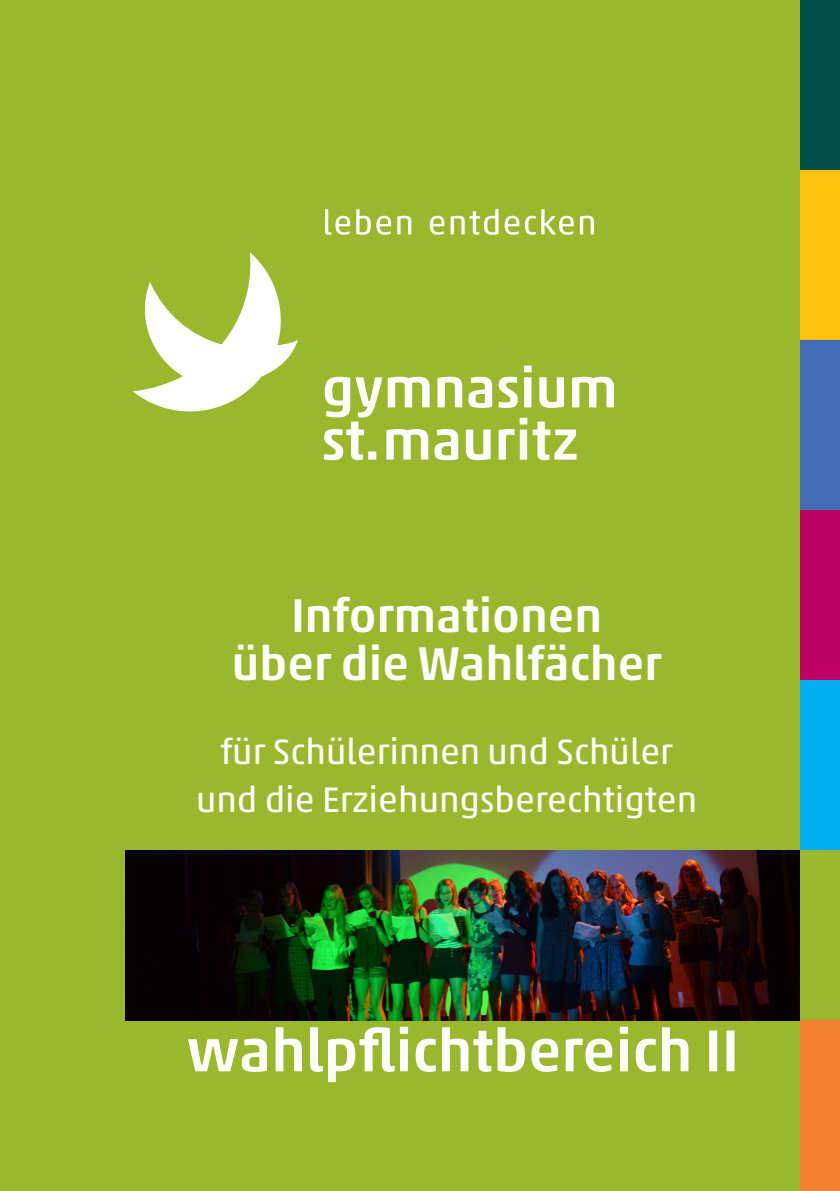
<style>
.page{position:relative;width:840px;height:1191px;background:#fff}
.page>*{position:absolute;margin:0;border:0;box-sizing:border-box;transform-origin:0 0}
.t1{font:500 60px "Akko Std";color:#fff}
.t2{font:500 48px/48px "Akko Std";color:#fff;text-align:center}
.t3{font:36px/48px "Akko Std";color:#fff;text-align:center}
</style>
<div class="page">
<div style="left:0;top:0;width:839px;height:1191px;background:#9ab72d"></div>
<svg style="left:133px;top:252px;width:165px;height:160px"></svg>
<svg style="left:324px;top:365px;width:289px;height:95px"></svg>
<svg style="left:325px;top:209px;width:268px;height:26px"></svg>
<div style="left:799px;top:0;width:40px;height:170px;background:#005049"></div>
<div style="left:799px;top:170px;width:40px;height:170px;background:#ffc20e"></div>
<div style="left:799px;top:340px;width:40px;height:170px;background:#436ab3"></div>
<div style="left:799px;top:510px;width:40px;height:170px;background:#bb0163"></div>
<div style="left:799px;top:680px;width:40px;height:170px;background:#00aeef"></div>
<div style="left:799px;top:1020px;width:40px;height:171px;background:#f58232"></div>
<img style="left:125px;top:850px;width:674px;height:170px">
<h2 class="t2" style="left:231px;top:590px;width:431px">Informationen<br>über die Wahlfächer</h2>
<p class="t3" style="left:196px;top:726px;width:502px">für Schülerinnen und Schüler und die Erziehungsberechtigten</p>
<h1 class="t1" style="left:187px;top:1014px;width:553px">wahlpflichtbereich II</h1>
</div>
